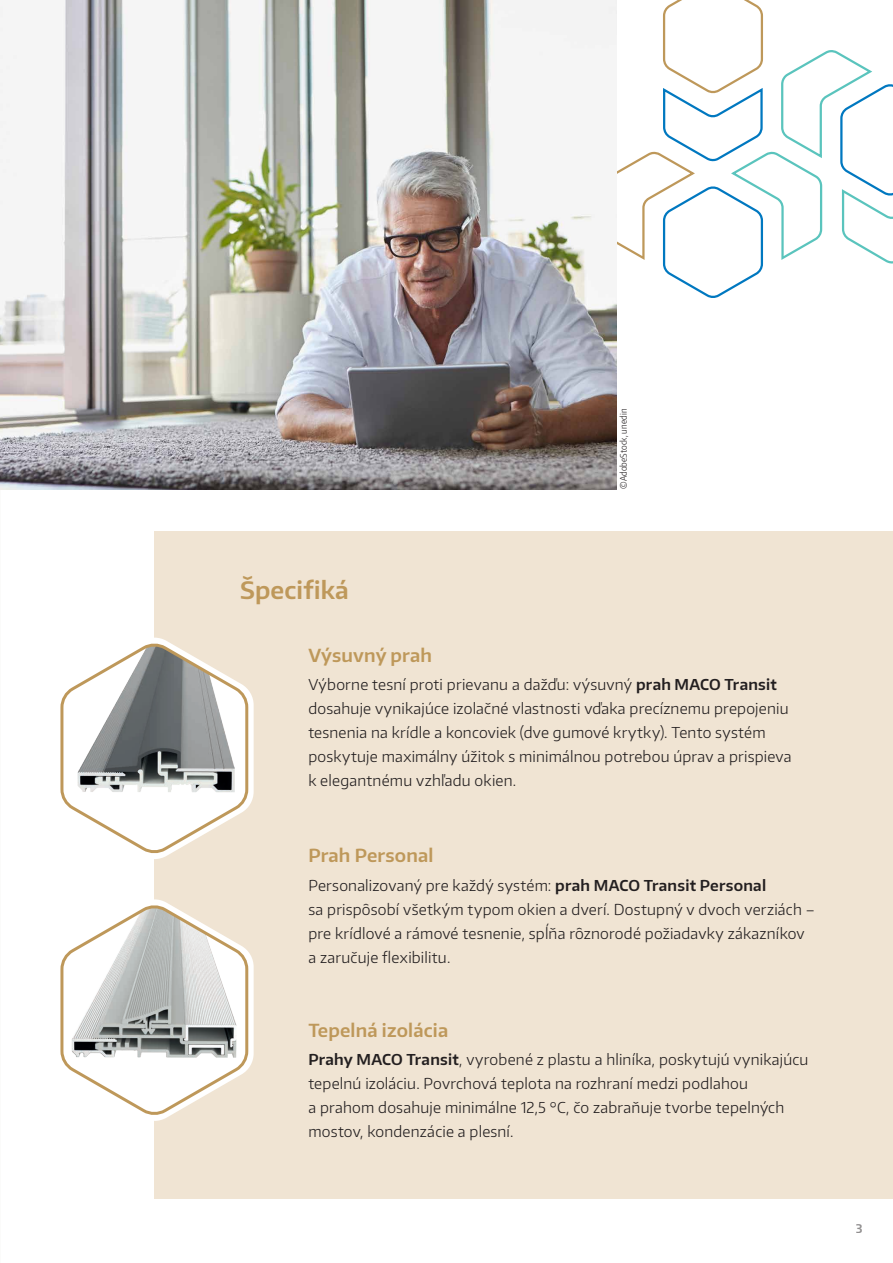
<style>
.page{position:relative;width:893px;height:1263px;background:#fff}
.page>*{position:absolute;margin:0;border:0;box-sizing:border-box;transform-origin:0 0}
.Subheadline_16auf20_gold{font:600 24px "Encode Sans Normal";letter-spacing:.01em;color:#be985a}
.Subheadline_12pt_Gold{font:600 18px "Encode Sans Normal";letter-spacing:.01em;color:#be985a}
.Bodytext{font:300 15px/24px "Encode Sans Normal";letter-spacing:.015em;color:#231f20}
.t1{font:600 12px "Encode Sans Normal";color:#231f20}
.Subheadline_12pt_Gold-2{font:300 9px "Encode Sans Condensed";letter-spacing:.01em;color:#231f20}
.s1{font-weight:600}
</style>
<div class="page">
<div style="left:154px;top:531px;width:739px;height:668px;background:#f0e4d3"></div>
<svg style="left:617px;top:0;width:276px;height:298px"></svg>
<img style="left:0;top:0;width:617px;height:489px">
<svg style="left:154px;top:637px;width:100px;height:222px"></svg>
<svg style="left:60px;top:638px;width:192px;height:220px"></svg>
<svg style="left:154px;top:899px;width:100px;height:222px"></svg>
<svg style="left:60px;top:900px;width:192px;height:220px"></svg>
<p class="Subheadline_16auf20_gold" style="left:240px;top:574px;width:110px">Špecifiká</p>
<p class="Subheadline_12pt_Gold-2" style="left:617px;top:489px;width:82px;rotate:-90deg">©AdobeStock, unedin</p>
<p class="Subheadline_12pt_Gold" style="left:308px;top:643px;width:125px">Výsuvný prah</p>
<p class="Bodytext" style="left:308px;top:672px;width:485px">Výborne tesní proti prievanu a dažďu: výsuvný <span class="s1">prah MACO Transit </span>dosahuje vynikajúce izolačné vlastnosti vďaka precíznemu prepojeniu tesnenia na krídle a koncoviek (dve gumové krytky). Tento systém poskytuje maximálny úžitok s minimálnou potrebou úprav a prispieva k elegantnému vzhľadu okien.</p>
<p class="Subheadline_12pt_Gold" style="left:308px;top:844px;width:127px">Prah Personal</p>
<p class="Bodytext" style="left:308px;top:873px;width:508px">Personalizovaný pre každý systém: <span class="s1">prah MACO Transit Personal<br></span>sa prispôsobí všetkým typom okien a dverí. Dostupný v dvoch verziách – pre krídlové a rámové tesnenie, spĺňa rôznorodé požiadavky zákazníkov a zaručuje flexibilitu.</p>
<p class="Subheadline_12pt_Gold" style="left:308px;top:1018px;width:141px">Tepelná izolácia</p>
<p class="Bodytext" style="left:308px;top:1047px;width:502px"><span class="s1">Prahy MACO Transit</span>, vyrobené z plastu a hliníka, poskytujú vynikajúcu tepelnú izoláciu. Povrchová teplota na rozhraní medzi podlahou<br>a prahom dosahuje minimálne 12,5 °C, čo zabraňuje tvorbe tepelných mostov, kondenzácie a plesní.</p>
<p class="t1" style="left:856px;top:1220px;width:8px">3</p>
</div>
